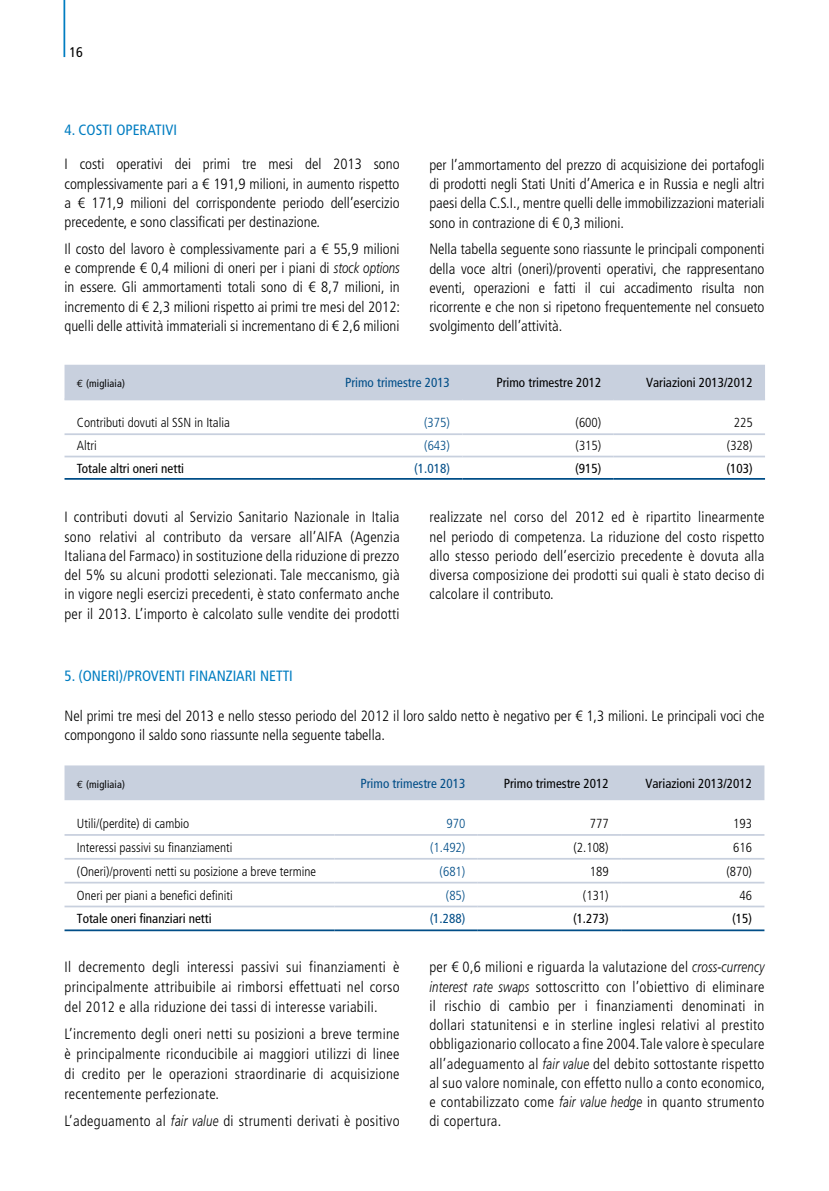
<style>
.page{position:relative;width:829px;height:1191px;background:#fff}
.page>*{position:absolute;margin:0;border:0;box-sizing:border-box;transform-origin:0 0}
.t1{font:300 condensed 14.88px/19.2px "Frutiger LT Std";color:#000;text-align:justify}
.t2{font:300 condensed 14.88px "Frutiger LT Std";letter-spacing:.02em;color:#000}
.t3{font:condensed 14.88px "Frutiger LT Std";color:#007dc1}
.t4{font:condensed 14px "Frutiger LT Std";color:#000}
.t5{font:300 condensed 13.12px "Frutiger LT Std";color:#000}
.t6{font:condensed 13.12px "Frutiger LT Std";color:#000}
.t7{font:condensed 13.12px "Frutiger LT Std";color:#004d87}
.t8{font:300 condensed 13.12px "Frutiger LT Std";color:#004d87}
.t9{font:condensed 10.5px "Frutiger LT Std";color:#000}
.s1{font-style:italic;font-stretch:normal}
.s2{font-family:"Euro Mono Std";font-stretch:normal}
</style>
<div class="page">
<hr style="left:63px;top:0;width:2px;height:57px;background:#007dc1">
<div style="left:64px;top:765px;width:700px;height:35px;background:#c8d0de"></div>
<hr style="left:64px;top:834px;width:270px;height:2px;background:#c8d0de">
<hr style="left:334px;top:834px;width:143px;height:2px;background:#c8d0de">
<hr style="left:477px;top:834px;width:144px;height:2px;background:#c8d0de">
<hr style="left:621px;top:834px;width:143px;height:2px;background:#c8d0de">
<hr style="left:64px;top:858px;width:270px;height:1px;background:#c8d0de">
<hr style="left:334px;top:858px;width:143px;height:1px;background:#c8d0de">
<hr style="left:477px;top:858px;width:144px;height:1px;background:#c8d0de">
<hr style="left:621px;top:858px;width:143px;height:1px;background:#c8d0de">
<hr style="left:64px;top:881px;width:270px;height:2px;background:#c8d0de">
<hr style="left:334px;top:881px;width:143px;height:2px;background:#c8d0de">
<hr style="left:477px;top:881px;width:144px;height:2px;background:#c8d0de">
<hr style="left:621px;top:881px;width:143px;height:2px;background:#c8d0de">
<hr style="left:64px;top:929px;width:270px;height:2px;background:#004d87">
<hr style="left:334px;top:929px;width:143px;height:2px;background:#004d87">
<hr style="left:477px;top:929px;width:144px;height:2px;background:#004d87">
<hr style="left:621px;top:929px;width:143px;height:2px;background:#004d87">
<hr style="left:64px;top:905px;width:270px;height:2px;background:#c8d0de">
<hr style="left:334px;top:905px;width:143px;height:2px;background:#c8d0de">
<hr style="left:477px;top:905px;width:144px;height:2px;background:#c8d0de">
<hr style="left:621px;top:905px;width:143px;height:2px;background:#c8d0de">
<div style="left:64px;top:365px;width:701px;height:33px;background:#c8d0de"></div>
<hr style="left:64px;top:433px;width:247px;height:2px;background:#c8d0de">
<hr style="left:311px;top:433px;width:151px;height:2px;background:#c8d0de">
<hr style="left:462px;top:433px;width:151px;height:2px;background:#c8d0de">
<hr style="left:613px;top:433px;width:152px;height:2px;background:#c8d0de">
<hr style="left:64px;top:456px;width:247px;height:1px;background:#c8d0de">
<hr style="left:311px;top:456px;width:151px;height:1px;background:#c8d0de">
<hr style="left:462px;top:456px;width:151px;height:1px;background:#c8d0de">
<hr style="left:613px;top:456px;width:152px;height:1px;background:#c8d0de">
<hr style="left:64px;top:398px;width:247px;height:2px;background:#c8d0de">
<hr style="left:311px;top:398px;width:151px;height:2px;background:#c8d0de">
<hr style="left:462px;top:398px;width:151px;height:2px;background:#c8d0de">
<hr style="left:613px;top:398px;width:152px;height:2px;background:#c8d0de">
<hr style="left:64px;top:478px;width:247px;height:2px;background:#004d87">
<hr style="left:311px;top:478px;width:151px;height:2px;background:#004d87">
<hr style="left:462px;top:478px;width:151px;height:2px;background:#004d87">
<hr style="left:613px;top:478px;width:152px;height:2px;background:#004d87">
<p class="t4" style="left:69px;top:44px;width:15px">16</p>
<p class="t3" style="left:64px;top:121px;width:114px">4. costi operativi</p>
<p class="t1" style="left:64px;top:155px;width:336px">I costi operativi dei primi tre mesi del 2013 sono complessivamente pari a € 191,9 milioni, in aumento rispetto a € 171,9 milioni del corrispondente periodo dell’esercizio precedente, e sono classificati per destinazione.</p>
<p class="t1" style="left:64px;top:239px;width:337px">Il costo del lavoro è complessivamente pari a € 55,9 milioni e comprende € 0,4 milioni di oneri per i piani di <span class="s1">stock options </span>in essere. Gli ammortamenti totali sono di € 8,7 milioni, in incremento di € 2,3 milioni rispetto ai primi tre mesi del 2012: quelli delle attività immateriali si incrementano di € 2,6 milioni</p>
<p class="t1" style="left:429px;top:155px;width:336px">per l’ammortamento del prezzo di acquisizione dei portafogli di prodotti negli Stati Uniti d’America e in Russia e negli altri paesi della C.S.I., mentre quelli delle immobilizzazioni materiali sono in contrazione di € 0,3 milioni.</p>
<p class="t1" style="left:429px;top:240px;width:336px">Nella tabella seguente sono riassunte le principali componenti della voce altri (oneri)/proventi operativi, che rappresentano eventi, operazioni e fatti il cui accadimento risulta non ricorrente e che non si ripetono frequentemente nel consueto svolgimento dell’attività.</p>
<p class="t9" style="left:77px;top:377px;width:50px"><span class="s2">€</span> (migliaia)</p>
<p class="t7" style="left:345px;top:375px;width:106px">Primo trimestre 2013</p>
<p class="t6" style="left:496px;top:375px;width:106px">Primo trimestre 2012</p>
<p class="t6" style="left:646px;top:375px;width:108px">Variazioni 2013/2012</p>
<p class="t5" style="left:77px;top:415px;width:154px">Contributi dovuti al SSN in Italia</p>
<p class="t8" style="left:424px;top:415px;width:27px">(375)</p>
<p class="t5" style="left:575px;top:415px;width:27px">(600)</p>
<p class="t5" style="left:733px;top:415px;width:20px">225</p>
<p class="t5" style="left:77px;top:438px;width:21px">Altri</p>
<p class="t8" style="left:424px;top:438px;width:27px">(643)</p>
<p class="t5" style="left:575px;top:438px;width:27px">(315)</p>
<p class="t5" style="left:726px;top:438px;width:27px">(328)</p>
<p class="t6" style="left:77px;top:460px;width:109px">Totale altri oneri netti</p>
<p class="t7" style="left:414px;top:460px;width:37px">(1.018)</p>
<p class="t6" style="left:575px;top:460px;width:28px">(915)</p>
<p class="t6" style="left:726px;top:460px;width:28px">(103)</p>
<p class="t1" style="left:64px;top:508px;width:336px">I contributi dovuti al Servizio Sanitario Nazionale in Italia sono relativi al contributo da versare all’AIFA (Agenzia Italiana del Farmaco) in sostituzione della riduzione di prezzo del 5% su alcuni prodotti selezionati. Tale meccanismo, già in vigore negli esercizi precedenti, è stato confermato anche per il 2013. L’importo è calcolato sulle vendite dei prodotti</p>
<p class="t1" style="left:429px;top:508px;width:336px">realizzate nel corso del 2012 ed è ripartito linearmente nel periodo di competenza. La riduzione del costo rispetto allo stesso periodo dell’esercizio precedente è dovuta alla diversa composizione dei prodotti sui quali è stato deciso di calcolare il contributo.</p>
<p class="t3" style="left:64px;top:667px;width:230px">5. (oneri)/proventi finanziari netti</p>
<p class="t1" style="left:64px;top:706px;width:701px">Nel primi tre mesi del 2013 e nello stesso periodo del 2012 il loro saldo netto è negativo per € 1,3 milioni. Le principali voci che compongono il saldo sono riassunte nella seguente tabella.</p>
<p class="t9" style="left:77px;top:778px;width:50px"><span class="s2">€</span> (migliaia)</p>
<p class="t7" style="left:360px;top:775px;width:106px">Primo trimestre 2013</p>
<p class="t6" style="left:503px;top:775px;width:106px">Primo trimestre 2012</p>
<p class="t6" style="left:645px;top:775px;width:108px">Variazioni 2013/2012</p>
<p class="t5" style="left:77px;top:815px;width:114px">Utili/(perdite) di cambio</p>
<p class="t8" style="left:446px;top:815px;width:20px">970</p>
<p class="t5" style="left:589px;top:815px;width:20px">777</p>
<p class="t5" style="left:733px;top:815px;width:20px">193</p>
<p class="t5" style="left:77px;top:839px;width:157px">Interessi passivi su finanziamenti</p>
<p class="t8" style="left:430px;top:839px;width:37px">(1.492)</p>
<p class="t5" style="left:573px;top:839px;width:37px">(2.108)</p>
<p class="t5" style="left:733px;top:839px;width:20px">616</p>
<p class="t5" style="left:77px;top:863px;width:241px">(Oneri)/proventi netti su posizione a breve termine</p>
<p class="t8" style="left:439px;top:863px;width:27px">(681)</p>
<p class="t5" style="left:589px;top:863px;width:20px">189</p>
<p class="t5" style="left:726px;top:863px;width:27px">(870)</p>
<p class="t5" style="left:77px;top:887px;width:157px">Oneri per piani a benefici definiti</p>
<p class="t8" style="left:446px;top:887px;width:21px">(85)</p>
<p class="t5" style="left:583px;top:887px;width:27px">(131)</p>
<p class="t5" style="left:739px;top:887px;width:14px">46</p>
<p class="t6" style="left:77px;top:911px;width:136px">Totale oneri finanziari netti</p>
<p class="t7" style="left:429px;top:911px;width:37px">(1.288)</p>
<p class="t6" style="left:573px;top:911px;width:37px">(1.273)</p>
<p class="t6" style="left:732px;top:911px;width:21px">(15)</p>
<p class="t1" style="left:64px;top:957px;width:336px;line-height:19.9px">Il decremento degli interessi passivi sui finanziamenti è principalmente attribuibile ai rimborsi effettuati nel corso del 2012 e alla riduzione dei tassi di interesse variabili.</p>
<p class="t1" style="left:64px;top:1024px;width:336px;line-height:19.9px">L’incremento degli oneri netti su posizioni a breve termine è principalmente riconducibile ai maggiori utilizzi di linee di credito per le operazioni straordinarie di acquisizione recentemente perfezionate.</p>
<p class="t2" style="left:64px;top:1112px;width:336px">L’adeguamento al <span class="s1">fair value</span> di strumenti derivati è positivo</p>
<p class="t1" style="left:429px;top:957px;width:337px">per € 0,6 milioni e riguarda la valutazione del <span class="s1">cross-currency interest rate swaps</span> sottoscritto con l’obiettivo di eliminare il rischio di cambio per i finanziamenti denominati in dollari statunitensi e in sterline inglesi relativi al prestito obbligazionario collocato a fine 2004. Tale valore è speculare all’adeguamento al <span class="s1">fair value</span> del debito sottostante rispetto al suo valore nominale, con effetto nullo a conto economico, e contabilizzato come <span class="s1">fair value hedge</span> in quanto strumento di copertura.</p>
</div>
